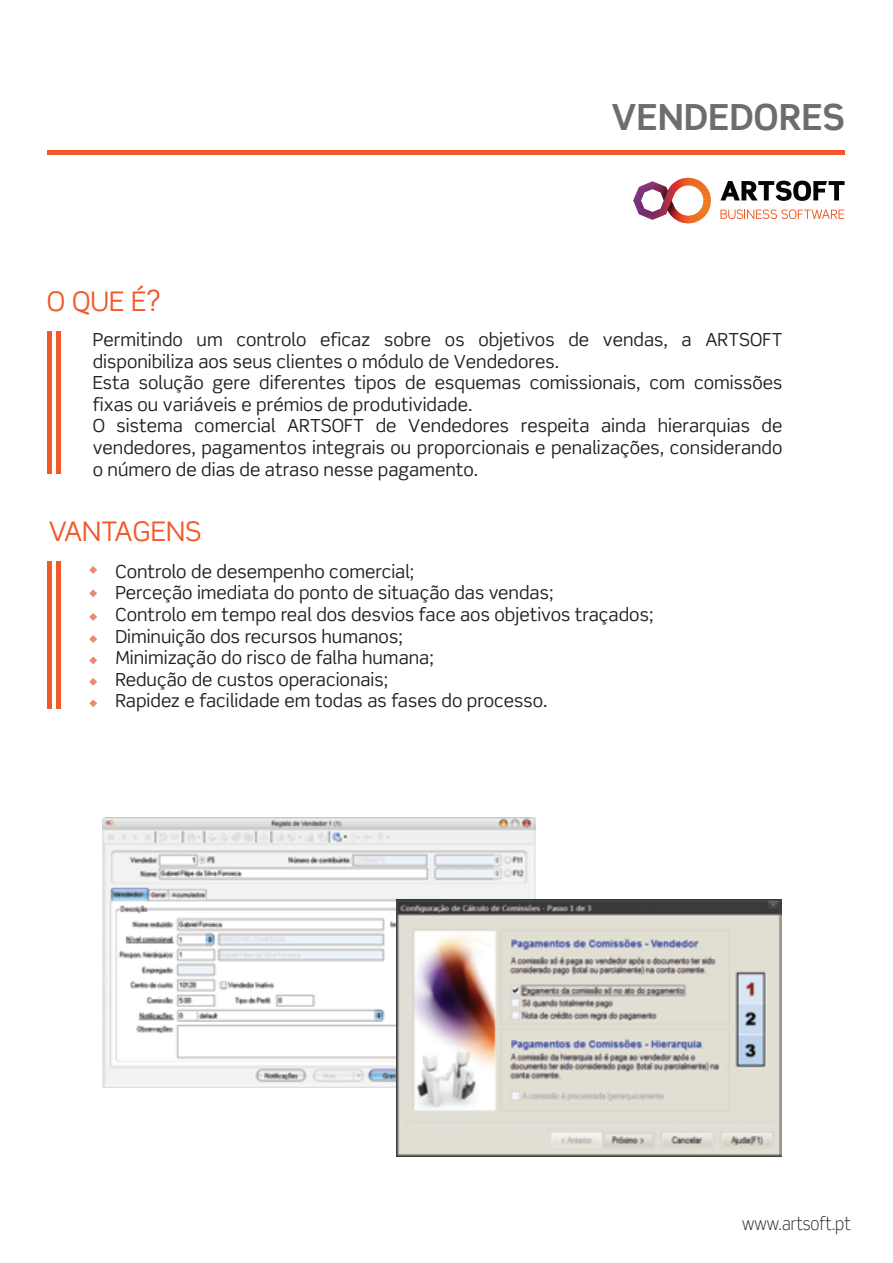
<style>
.page{position:relative;width:893px;height:1263px;background:#fff}
.page>*{position:absolute;margin:0;border:0;box-sizing:border-box;transform-origin:0 0}
.t1{font:700 36px "Scene Std";color:#6c6d70}
.t2{font:27px "Scene Std";color:#f15929}
.t3{font:18px/21.6px "Scene Std";color:#231f20}
.t4{font:300 18px "Scene Std";color:#231f20;scale:.9 1}
</style>
<div class="page">
<hr style="left:47px;top:150px;width:797px;height:4px;background:#f15929">
<svg style="left:720px;top:209px;width:124px;height:10px"></svg>
<svg style="left:720px;top:181px;width:125px;height:20px"></svg>
<svg style="left:633px;top:178px;width:78px;height:45px"></svg>
<hr style="left:57px;top:561px;width:4px;height:147px;background:#f15929">
<hr style="left:48px;top:561px;width:4px;height:147px;background:#f15929">
<svg style="left:89px;top:566px;width:8px;height:8px"></svg>
<svg style="left:89px;top:589px;width:8px;height:8px"></svg>
<svg style="left:89px;top:635px;width:8px;height:8px"></svg>
<svg style="left:89px;top:613px;width:8px;height:8px"></svg>
<svg style="left:89px;top:656px;width:8px;height:8px"></svg>
<svg style="left:89px;top:678px;width:8px;height:8px"></svg>
<svg style="left:89px;top:699px;width:8px;height:8px"></svg>
<hr style="left:57px;top:331px;width:4px;height:143px;background:#f15929">
<hr style="left:48px;top:331px;width:4px;height:143px;background:#f15929">
<img style="left:103px;top:818px;width:432px;height:269px">
<img style="left:396px;top:900px;width:385px;height:256px">
<h2 class="t2" style="left:47px;top:285px;width:115px">O QUE É?</h2>
<h1 class="t1" style="left:611px;top:95px;width:235px">VENDEDORES</h1>
<p class="t3" style="left:93px;top:328px;width:691px">Permitindo um controlo eficaz sobre os objetivos de vendas, a ARTSOFT disponibiliza aos seus clientes o módulo de Vendedores.<br>Esta solução gere diferentes tipos de esquemas comissionais, com comissões fixas ou variáveis e prémios de produtividade.<br>O sistema comercial ARTSOFT de Vendedores respeita ainda hierarquias de vendedores, pagamentos integrais ou proporcionais e penalizações, considerando o número de dias de atraso nesse pagamento.</p>
<h2 class="t2" style="left:49px;top:515px;width:154px">VANTAGENS</h2>
<p class="t3" style="left:115px;top:560px;width:540px">Controlo de desempenho comercial;<br>Perceção imediata do ponto de situação das vendas;<br>Controlo em tempo real dos desvios face aos objetivos traçados; Diminuição dos recursos humanos;<br>Minimização do risco de falha humana;<br>Redução de custos operacionais;<br>Rapidez e facilidade em todas as fases do processo.</p>
<p class="t4" style="left:742px;top:1212px;width:122px">www.artsoft.pt</p>
</div>
